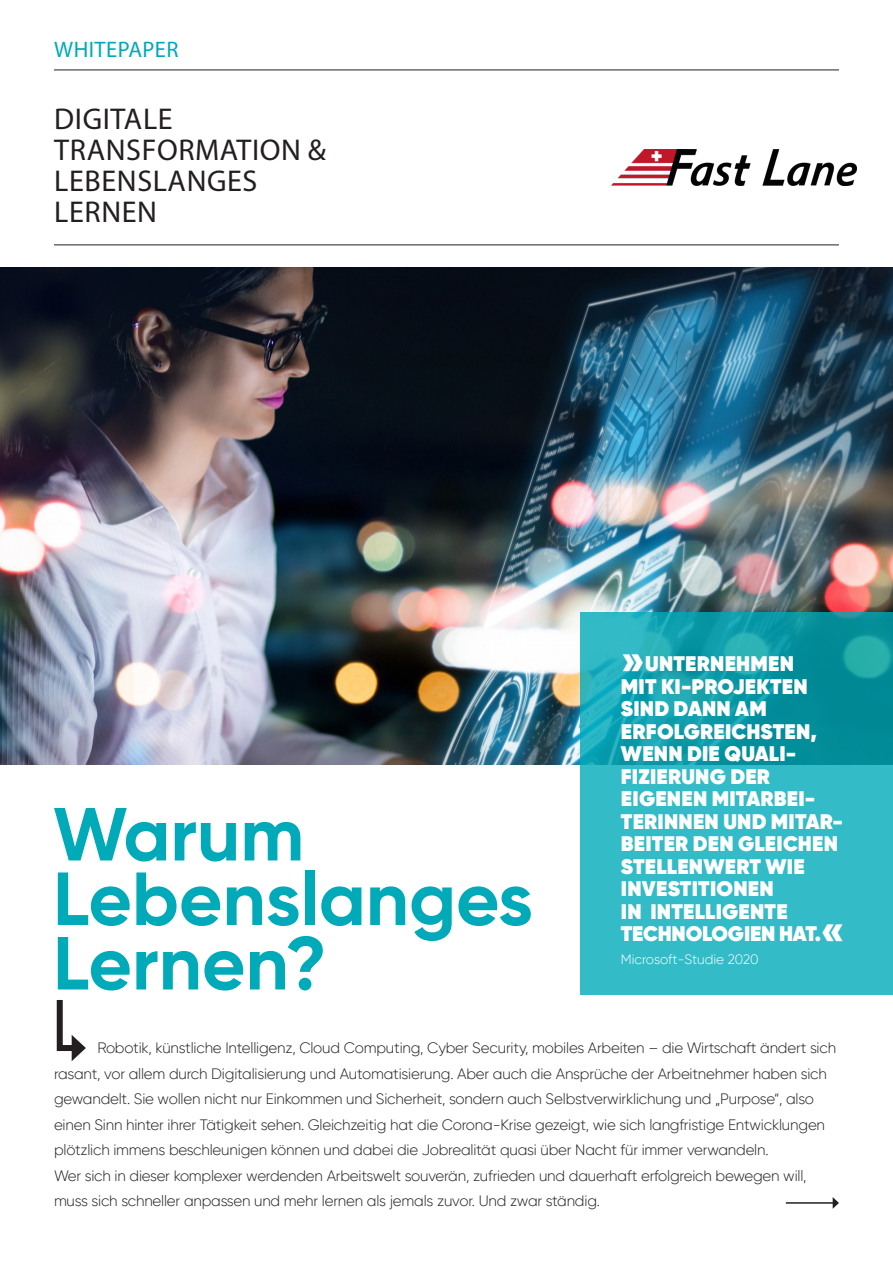
<style>
.page{position:relative;width:893px;height:1263px;background:#fff}
.page>*{position:absolute;margin:0;border:0;box-sizing:border-box;transform-origin:0 0}
.Headline{font:700 75px/64.5px "Gilroy";color:#00aab9}
.Einf__Abs{font:30.15px/31px "Myriad Pro";letter-spacing:.02em;color:#231f20}
.Einf__Abs-2{font:22.5px "Myriad Pro";letter-spacing:.02em;color:#00aab9}
.Zitat{font:800 21px/22.5px "Gilroy";letter-spacing:.01em;color:#fff}
.Copy-Text{font:300 15px/25.5px "Gilroy";letter-spacing:-.015em;color:#231f20}
.Unterzeile{font:300 13.5px "Gilroy";letter-spacing:-.005em;color:#fff}
.s1{font-size:42px}
</style>
<div class="page">
<img style="left:0;top:268px;width:893px;height:496px">
<hr style="left:54px;top:70px;width:785px;height:1px;background:#231f20">
<hr style="left:54px;top:244px;width:785px;height:1px;background:#231f20">
<svg style="left:56px;top:1000px;width:30px;height:61px"></svg>
<svg style="left:580px;top:612px;width:313px;height:383px;background:#25aeba"></svg>
<img style="left:611px;top:149px;width:245px;height:37px">
<hr style="left:786px;top:1202px;width:47px;height:2px;background:#231f20">
<svg style="left:833px;top:1197px;width:6px;height:12px"></svg>
<p class="Einf__Abs-2" style="left:54px;top:36px;width:126px">WHITEPAPER</p>
<p class="Einf__Abs" style="left:54px;top:103px;width:273px">DIGITALE<br>TRANSFORMATION &amp;<br>LEBENSLANGES<br>LERNEN</p>
<p class="Headline" style="left:53px;top:801px;width:481px">Warum<br>Lebenslanges<br>Lernen?</p>
<p class="Zitat" style="left:621px;top:653px;width:198px"><span class="s1">»</span>UNTERNEHMEN<br>MIT KI-PROJEKTEN<br>SIND DANN AM<br>ERFOLGREICHSTEN,<br>WENN DIE QUALI-<br>FIZIERUNG DER<br>EIGENEN MITARBEI-</p>
<p class="Zitat" style="left:621px;top:810px;width:225px">TERINNEN UND MITAR-<br>BEITER DEN GLEICHEN<br>STELLENWERT WIE<br>INVESTITIONEN<br>IN INTELLIGENTE<br>TECHNOLOGIEN HAT.<span class="s1">«</span></p>
<p class="Unterzeile" style="left:621px;top:951px;width:139px">Microsoft-Studie 2020</p>
<p class="Copy-Text" style="left:54px;top:1035px;width:784px;text-indent:43px">Robotik, künstliche Intelligenz, Cloud Computing, Cyber Security, mobiles Arbeiten – die Wirtschaft ändert sich rasant, vor allem durch Digitalisierung und Automatisierung. Aber auch die Ansprüche der Arbeitnehmer haben sich gewandelt. Sie wollen nicht nur Einkommen und Sicherheit, sondern auch Selbstverwirklichung und „Purpose“, also einen Sinn hinter ihrer Tätigkeit sehen. Gleichzeitig hat die Corona-Krise gezeigt, wie sich langfristige Entwicklungen plötzlich immens beschleunigen können und dabei die Jobrealität quasi über Nacht für immer verwandeln.</p>
<p class="Copy-Text" style="left:54px;top:1162px;width:754px">Wer sich in dieser komplexer werdenden Arbeitswelt souverän, zufrieden und dauerhaft erfolgreich bewegen will, muss sich schneller anpassen und mehr lernen als jemals zuvor. Und zwar ständig.</p>
</div>
